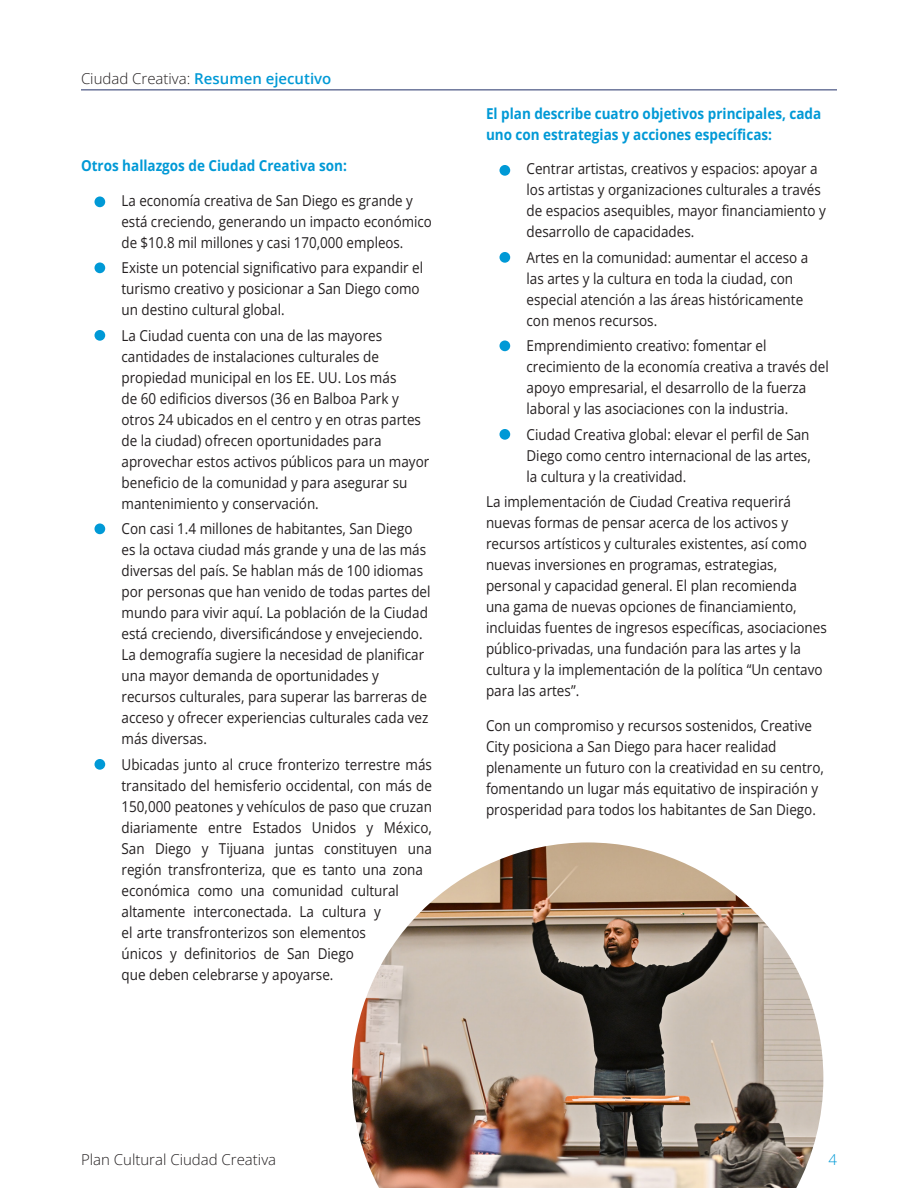
<style>
.page{position:relative;width:918px;height:1188px;background:#fff}
.page>*{position:absolute;margin:0;border:0;box-sizing:border-box;transform-origin:0 0}
.Indented_bullets{font:15px/21px "Open Sans";color:#231f20;scale:.9 1}
.Bold_Body_Copy{font:700 15px/21px "Open Sans";color:#0099d6;scale:.9 1}
.Indented_bullets-2{font:15px/21px "Open Sans";color:#231f20;scale:.89 1}
.t1{font:600 15px "Open Sans";color:#0099d6}
.t2{font:300 15px "Open Sans";color:#231f20}
.t3{font:300 15px "Open Sans";color:#0099d6}
.s1{font-weight:300;color:#231f20}
</style>
<div class="page">
<div style="left:95px;top:196px;width:10px;height:11px;background:#0099d6;border-radius:50%"></div>
<div style="left:95px;top:262px;width:10px;height:11px;background:#0099d6;border-radius:50%"></div>
<div style="left:95px;top:330px;width:10px;height:11px;background:#0099d6;border-radius:50%"></div>
<div style="left:95px;top:523px;width:10px;height:11px;background:#0099d6;border-radius:50%"></div>
<div style="left:95px;top:759px;width:10px;height:11px;background:#0099d6;border-radius:50%"></div>
<div style="left:500px;top:165px;width:10px;height:11px;background:#0099d6;border-radius:50%"></div>
<div style="left:500px;top:252px;width:10px;height:11px;background:#0099d6;border-radius:50%"></div>
<div style="left:500px;top:340px;width:10px;height:11px;background:#0099d6;border-radius:50%"></div>
<div style="left:500px;top:429px;width:10px;height:11px;background:#0099d6;border-radius:50%"></div>
<hr style="left:81px;top:89px;width:756px;height:1px;background:#233168">
<img style="left:352px;top:842px;width:471px;height:346px">
<p class="t1" style="left:81px;top:68px;width:252px"><span class="s1">Ciudad Creativa:</span> Resumen ejecutivo</p>
<p class="Bold_Body_Copy" style="left:81px;top:155px;width:297px">Otros hallazgos de Ciudad Creativa son:</p>
<p class="Indented_bullets-2" style="left:122px;top:189px;width:350px">La economía creativa de San Diego es grande y está creciendo, generando un impacto económico de $10.8 mil millones y casi 170,000 empleos.</p>
<p class="Indented_bullets" style="left:122px;top:257px;width:337px">Existe un potencial significativo para expandir el turismo creativo y posicionar a San Diego como un destino cultural global.</p>
<p class="Indented_bullets" style="left:122px;top:324px;width:344px">La Ciudad cuenta con una de las mayores cantidades de instalaciones culturales de propiedad municipal en los EE. UU. Los más<br>de 60 edificios diversos (36 en Balboa Park y otros 24 ubicados en el centro y en otras partes de la ciudad) ofrecen oportunidades para aprovechar estos activos públicos para un mayor beneficio de la comunidad y para asegurar su mantenimiento y conservación.</p>
<p class="Indented_bullets" style="left:122px;top:518px;width:345px">Con casi 1.4 millones de habitantes, San Diego<br>es la octava ciudad más grande y una de las más diversas del país. Se hablan más de 100 idiomas por personas que han venido de todas partes del mundo para vivir aquí. La población de la Ciudad está creciendo, diversificándose y envejeciendo.<br>La demografía sugiere la necesidad de planificar una mayor demanda de oportunidades y recursos culturales, para superar las barreras de acceso y ofrecer experiencias culturales cada vez más diversas.</p>
<p class="Indented_bullets" style="left:122px;top:753px;width:347px">Ubicadas junto al cruce fronterizo terrestre más transitado del hemisferio occidental, con más de 150,000 peatones y vehículos de paso que cruzan diariamente entre Estados Unidos y México, San Diego y Tijuana juntas constituyen una región transfronteriza, que es tanto una zona económica como una comunidad cultural altamente interconectada. La cultura y<br>el arte transfronterizos son elementos<br>únicos y definitorios de San Diego<br>que deben celebrarse y apoyarse.</p>
<p class="Bold_Body_Copy" style="left:486px;top:102px;width:374px">El plan describe cuatro objetivos principales, cada uno con estrategias y acciones específicas:</p>
<p class="Indented_bullets" style="left:526px;top:158px;width:334px">Centrar artistas, creativos y espacios: apoyar a los artistas y organizaciones culturales a través de espacios asequibles, mayor financiamiento y desarrollo de capacidades.</p>
<p class="Indented_bullets" style="left:526px;top:246px;width:315px">Artes en la comunidad: aumentar el acceso a las artes y la cultura en toda la ciudad, con especial atención a las áreas históricamente con menos recursos.</p>
<p class="Indented_bullets" style="left:526px;top:335px;width:337px">Emprendimiento creativo: fomentar el crecimiento de la economía creativa a través del apoyo empresarial, el desarrollo de la fuerza laboral y las asociaciones con la industria.</p>
<p class="Indented_bullets" style="left:526px;top:423px;width:318px;text-align:justify">Ciudad Creativa global: elevar el perfil de San Diego como centro internacional de las artes, la cultura y la creatividad.</p>
<p class="Indented_bullets" style="left:486px;top:491px;width:380px">La implementación de Ciudad Creativa requerirá nuevas formas de pensar acerca de los activos y recursos artísticos y culturales existentes, así como nuevas inversiones en programas, estrategias, personal y capacidad general. El plan recomienda<br>una gama de nuevas opciones de financiamiento, incluidas fuentes de ingresos específicas, asociaciones público-privadas, una fundación para las artes y la cultura y la implementación de la política “Un centavo para las artes”.</p>
<p class="Indented_bullets" style="left:486px;top:714px;width:377px">Con un compromiso y recursos sostenidos, Creative City posiciona a San Diego para hacer realidad plenamente un futuro con la creatividad en su centro, fomentando un lugar más equitativo de inspiración y prosperidad para todos los habitantes de San Diego.</p>
<p class="t2" style="left:81px;top:1149px;width:197px">Plan Cultural Ciudad Creativa</p>
<p class="t3" style="left:828px;top:1149px;width:10px">4</p>
</div>
